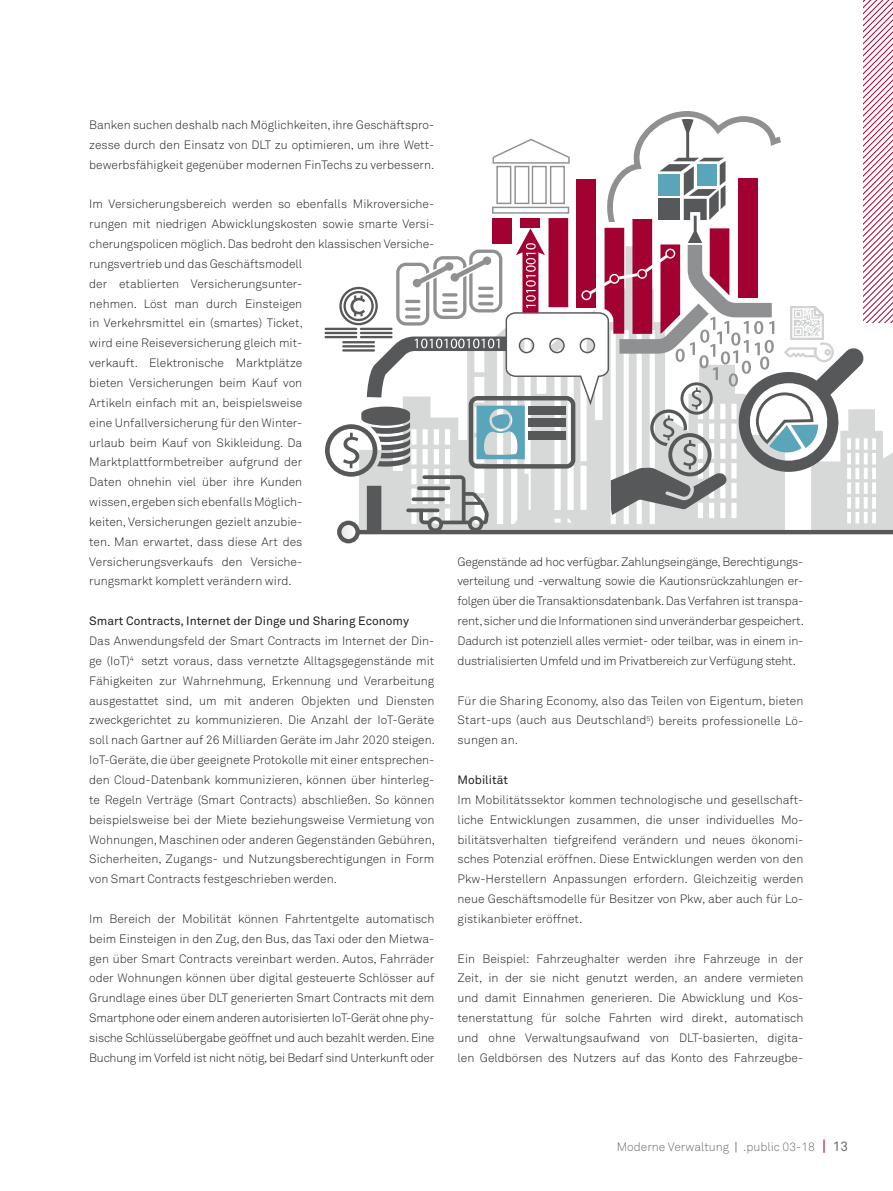
<style>
.page{position:relative;width:893px;height:1191px;background:#fff}
.page>*{position:absolute;margin:0;border:0;box-sizing:border-box;transform-origin:0 0}
.t1{font:300 12px/19.8px "Akkurat Std";color:#231f20;text-align:justify}
.t2{font:12px "Akkurat Std";color:#231f20}
.t3{font:300 12px "Akkurat Std";color:#6c6d70}
.s1{font-weight:400}
.s2{font-weight:400;font-size:15px;color:#a40133}
.s3{font-weight:400;font-size:13.5px}
</style>
<div class="page">
<hr style="left:357px;top:530px;width:536px;height:4px;background:#57585a">
<svg style="left:339px;top:523px;width:19px;height:18px"></svg>
<div style="left:337px;top:520px;width:23px;height:23px;border:4px solid #57585a;border-radius:50%"></div>
<svg style="left:325px;top:0;width:568px;height:533px"></svg>
<p class="t1" style="left:89px;top:115px;width:346px">Banken suchen deshalb nach Möglichkeiten, ihre Geschäftspro&shy;zesse durch den Einsatz von DLT zu optimieren, um ihre Wett&shy;bewerbsfähigkeit gegenüber modernen FinTechs zu verbessern.</p>
<p class="t1" style="left:89px;top:194px;width:347px;text-align:left">Im Versicherungsbereich werden so ebenfalls Mikroversiche&shy;rungen mit niedrigen Abwicklungskosten sowie smarte Versi&shy;cherungspolicen möglich. Das bedroht den klassischen Versiche&shy;rungsvertrieb und das Geschäftsmodell<br>der etablierten Versicherungsunter-<br>nehmen. Löst man durch Einsteigen<br>in Verkehrsmittel ein (smartes) Ticket,<br>wird eine Reiseversicherung gleich mit-<br>verkauft. Elektronische Marktplätze<br>bieten Versicherungen beim Kauf von<br>Artikeln einfach mit an, beispielsweise<br>eine Unfallversicherung für den Winter-<br>urlaub beim Kauf von Skikleidung. Da Marktplattformbetreiber aufgrund der<br>Daten ohnehin viel über ihre Kunden<br>wissen, ergeben sich ebenfalls Möglich-<br>keiten, Versicherungen gezielt anzubie-<br>ten. Man erwartet, dass diese Art des<br>Versicherungsverkaufs den Versiche-<br>rungsmarkt komplett verändern wird.</p>
<p class="t2" style="left:89px;top:614px;width:321px">Smart Contracts, Internet der Dinge und Sharing Economy</p>
<p class="t1" style="left:89px;top:631px;width:347px">Das Anwendungsfeld der Smart Contracts im Internet der Din&shy;ge (IoT)<sup>4</sup> setzt voraus, dass vernetzte Alltagsgegenstände mit Fähigkeiten zur Wahrnehmung, Erkennung und Verarbeitung ausgestattet sind, um mit anderen Objekten und Diensten zweckgerichtet zu kommunizieren. Die Anzahl der IoT-Geräte soll nach Gartner auf 26 Milliarden Geräte im Jahr 2020 steigen.<br>IoT-Geräte, die über geeignete Protokolle mit einer entsprechen&shy;den Cloud-Datenbank kommunizieren, können über hinterleg&shy;te Regeln Verträge (Smart Contracts) abschließen. So können beispielsweise bei der Miete beziehungsweise Vermietung von Wohnungen, Maschinen oder anderen Gegenständen Gebühren, Sicherheiten, Zugangs- und Nutzungsberechtigungen in Form von Smart Contracts festgeschrieben werden.</p>
<p class="t1" style="left:89px;top:908px;width:347px">Im Bereich der Mobilität können Fahrtentgelte automatisch beim Einsteigen in den Zug, den Bus, das Taxi oder den Mietwa&shy;gen über Smart Contracts vereinbart werden. Autos, Fahrräder oder Wohnungen können über digital gesteuerte Schlösser auf Grundlage eines über DLT generierten Smart Contracts mit dem Smartphone oder einem anderen autorisierten IoT-Gerät ohne phy&shy;sische Schlüsselübergabe geöffnet und auch bezahlt werden. Eine Buchung im Vorfeld ist nicht nötig, bei Bedarf sind Unterkunft oder</p>
<p class="t1" style="left:458px;top:551px;width:348px">Gegenstände ad hoc verfügbar. Zahlungseingänge, Berechtigungs&shy;verteilung und -verwaltung sowie die Kautionsrückzahlungen er&shy;folgen über die Transaktionsdatenbank. Das Verfahren ist transpa&shy;rent, sicher und die Informationen sind unveränderbar gespeichert.<br>Dadurch ist potenziell alles vermiet- oder teilbar, was in einem in&shy;dustrialisierten Umfeld und im Privatbereich zur Verfügung steht.</p>
<p class="t1" style="left:458px;top:690px;width:347px">Für die Sharing Economy, also das Teilen von Eigentum, bieten Start-ups (auch aus Deutschland<sup>5</sup>) bereits professionelle Lö&shy;sungen an.</p>
<p class="t2" style="left:458px;top:773px;width:52px">Mobilität</p>
<p class="t1" style="left:458px;top:790px;width:347px">Im Mobilitätssektor kommen technologische und gesellschaft&shy;liche Entwicklungen zusammen, die unser individuelles Mo&shy;bilitätsverhalten tiefgreifend verändern und neues ökonomi&shy;sches Potenzial eröffnen. Diese Entwicklungen werden von den Pkw-Herstellern Anpassungen erfordern. Gleichzeitig werden neue Geschäftsmodelle für Besitzer von Pkw, aber auch für Lo&shy;gistikanbieter eröffnet.</p>
<p class="t1" style="left:458px;top:948px;width:347px">Ein Beispiel: Fahrzeughalter werden ihre Fahrzeuge in der Zeit, in der sie nicht genutzt werden, an andere vermieten und damit Einnahmen generieren. Die Abwicklung und Kos&shy;tenerstattung für solche Fahrten wird direkt, automatisch und ohne Verwaltungsaufwand von DLT-basierten, digita&shy;len Geldbörsen des Nutzers auf das Konto des Fahrzeugbe-</p>
<p class="t3" style="left:617px;top:1140px;width:233px">Moderne Verwaltung <span class="s1">|</span> .public 03-18 <span class="s2">|</span> <span class="s3">13</span></p>
</div>
